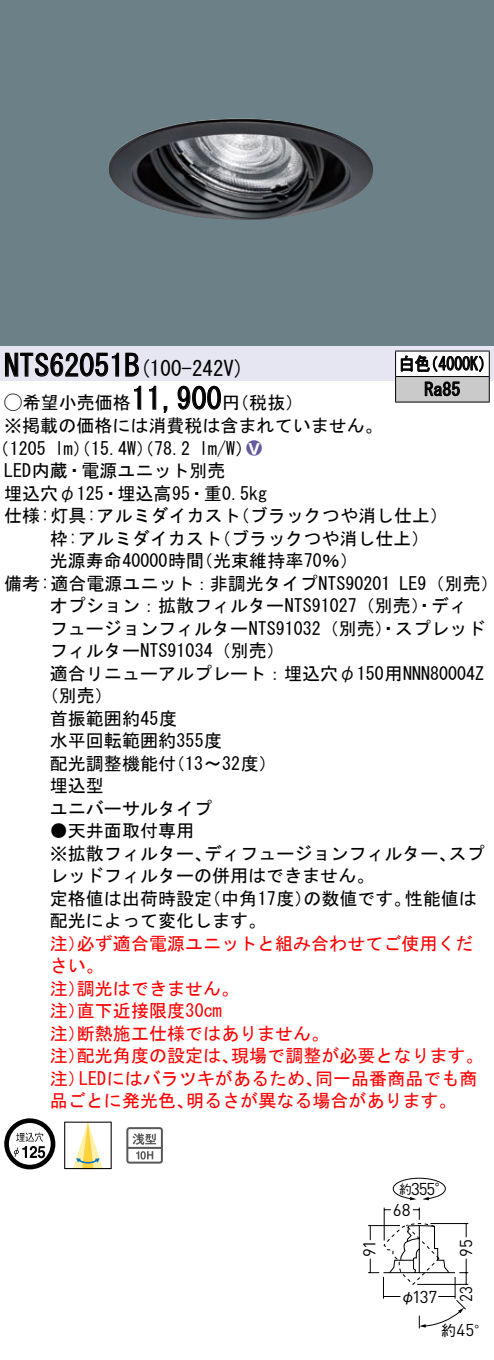
<style>
.page{position:relative;width:494px;height:1360px;background:#fff}
.page>*{position:absolute;margin:0;border:0;box-sizing:border-box;transform-origin:0 0}
.t1{font:30px "MS Gothic";color:#000}
.t2{font:21px "MS Gothic";color:#000}
.t3{font:18px/22.5px "MS Gothic";color:#000}
.t4{font:18px/22.5px "MS Gothic";color:#f00}
.t5{font:18px/25.5px "MS Gothic";color:#000;scale:.88 1}
.t6{font:18px "Ford Classification 1";color:#635aa0}
.t7{font:17.1px "DINOT";letter-spacing:-.01em;color:#000}
.t8{font:17.1px "DINOT";letter-spacing:-.01em;color:#000;scale:.9 1}
.t9{font:15px "Gothic BBB Pro Medium 90 pv RKSJ H";color:#000}
.t10{font:12.6px "Gothic BBB Pro Medium 90 pv RKSJ H";color:#000}
.s1{font-size:30px}
.s2{font-family:"Ford Classification 1"}
.s3{color:#fff}
.s4{font-family:"Gothic BBB Pro Medium 90 pv RKSJ H";font-size:15px}
</style>
<div class="page">
<div style="left:0;top:0;width:493px;height:346px;background:#6c8087"></div>
<img style="left:108px;top:118px;width:265px;height:102px">
<div style="left:0;top:346px;width:493px;height:34px;background:#e6e5f2"></div>
<svg style="left:5px;top:352px;width:114px;height:25px"></svg>
<svg style="left:125px;top:352px;width:14px;height:25px"></svg>
<svg style="left:134px;top:385px;width:7px;height:25px"></svg>
<svg style="left:149px;top:385px;width:7px;height:25px"></svg>
<svg style="left:163px;top:406px;width:5px;height:7px"></svg>
<svg style="left:177px;top:385px;width:44px;height:25px"></svg>
<svg style="left:4px;top:1118px;width:51px;height:51px"></svg>
<svg style="left:64px;top:1121px;width:48px;height:48px"></svg>
<svg style="left:126px;top:1127px;width:37px;height:36px"></svg>
<hr style="left:395px;top:350px;width:94px;height:1px;background:#000">
<hr style="left:395px;top:401px;width:94px;height:1px;background:#000">
<svg style="left:394px;top:351px;width:95px;height:50px;background:#b1b1b1"></svg>
<svg style="left:368px;top:1177px;width:101px;height:152px"></svg>
<h1 class="t1" style="left:4px;top:350px;width:122px">NTS62051</h1>
<p class="t2" style="left:124px;top:358px;width:121px">(<span class="s1">B</span> 100-242 (V</p>
<p class="t5" style="left:424px;top:351px;width:42px;text-indent:-26px">白色<br>Ra85</p>
<p class="t5" style="left:422px;top:351px;width:83px">（4000 (K</p>
<h1 class="t1" style="left:131px;top:383px;width:91px">11,900</h1>
<p class="t3" style="left:4px;top:391px;width:379px"><span class="s2">A</span>希望小売価格<br>※掲載の価格には消費税は含まれていません。</p>
<p class="t6" style="left:246px;top:438px;width:17px">2<span class="s3">8</span></p>
<p class="t3" style="left:222px;top:391px;width:82px">（円税抜(</p>
<p class="t3" style="left:199px;top:437px;width:55px">l m (W/</p>
<p class="t3" style="left:-8px;top:437px;width:56px">（1205</p>
<p class="t3" style="left:4px;top:459px;width:223px">LED内蔵・電源ユニット別売</p>
<p class="t3" style="left:4px;top:482px;width:264px">埋込穴φ125・埋込高95・重0.5kg</p>
<p class="t3" style="left:231px;top:504px;width:218px">（ブラックつや消し仕上(</p>
<p class="t3" style="left:55px;top:437px;width:137px">lm）（15.4 ）（W 78.2</p>
<p class="t3" style="left:213px;top:504px;width:217px;text-indent:-209px">仕様:灯具:アルミダイカスト<br>（ブラックつや消し仕上(</p>
<p class="t3" style="left:195px;top:527px;width:164px;text-indent:-145px">枠:アルミダイカスト<br>（光束維持率70％(</p>
<p class="t3" style="left:50px;top:549px;width:156px">光源寿命40000時間</p>
<p class="t3" style="left:4px;top:572px;width:387px">備考:適合電源ユニット：非調光タイプNTS90201</p>
<p class="t3" style="left:50px;top:594px;width:418px">オプション：拡散フィルターNTS91027（別売）・ディ</p>
<p class="t3" style="left:50px;top:617px;width:436px">フュージョンフィルターNTS91032（別売）・スプレッド</p>
<p class="t3" style="left:50px;top:639px;width:236px">フィルターNTS91034（別売(</p>
<p class="t3" style="left:50px;top:662px;width:435px">適合リニューアルプレート：埋込穴φ150用NNN80004Z</p>
<p class="t3" style="left:41px;top:684px;width:73px">（別売(</p>
<p class="t3" style="left:50px;top:707px;width:129px">首振範囲約45度</p>
<p class="t3" style="left:50px;top:729px;width:174px">水平回転範囲約355度</p>
<p class="t3" style="left:167px;top:752px;width:111px">（13〜32度(</p>
<p class="t3" style="left:399px;top:572px;width:100px">LE （9 別売(</p>
<p class="t3" style="left:50px;top:752px;width:163px">配光調整機能付<br>埋込型<br>ユニバーサルタイプ</p>
<p class="t3" style="left:50px;top:819px;width:145px">●天井面取付専用</p>
<p class="t3" style="left:448px;top:842px;width:37px">スプ</p>
<p class="t3" style="left:204px;top:842px;width:254px">ディフュージョンフィルター、</p>
<p class="t3" style="left:50px;top:842px;width:325px">※拡散フィルター、<br>レッドフィルターの併用はできません。</p>
<p class="t3" style="left:203px;top:887px;width:111px">（中角17度）</p>
<p class="t3" style="left:50px;top:887px;width:217px">定格値は出荷時設定<br>配光によって変化します。</p>
<p class="t4" style="left:77px;top:932px;width:397px">必ず適合電源ユニットと組み合わせてご使用くだ</p>
<p class="t3" style="left:303px;top:887px;width:110px">の数値です。</p>
<p class="t3" style="left:404px;top:887px;width:73px">性能値は</p>
<p class="t4" style="left:50px;top:932px;width:37px">注）</p>
<p class="t4" style="left:50px;top:954px;width:55px">さい。</p>
<p class="t4" style="left:77px;top:977px;width:163px">調光はできません。</p>
<p class="t4" style="left:77px;top:977px;width:146px;text-indent:-27px">注）<br>直下近接限度30cm</p>
<p class="t4" style="left:77px;top:999px;width:253px;text-indent:-27px">注）<br>断熱施工仕様ではありません。</p>
<p class="t4" style="left:50px;top:1022px;width:37px">注）</p>
<p class="t4" style="left:231px;top:1044px;width:254px">現場で調整が必要となります。</p>
<p class="t4" style="left:77px;top:1044px;width:163px">配光角度の設定は、</p>
<p class="t4" style="left:50px;top:1044px;width:37px">注）</p>
<p class="t4" style="left:79px;top:1067px;width:245px">LEDにはバラツキがあるため、</p>
<p class="t4" style="left:315px;top:1067px;width:163px">同一品番商品でも商</p>
<p class="t4" style="left:50px;top:1067px;width:37px">注）</p>
<p class="t4" style="left:50px;top:1089px;width:145px">品ごとに発光色、</p>
<p class="t4" style="left:186px;top:1089px;width:272px">明るさが異なる場合があります。</p>
<p class="t7" style="left:410px;top:1176px;width:40px">355<span class="s4">°</span></p>
<p class="t10" style="left:398px;top:1178px;width:14px">約</p>
<p class="t7" style="left:392px;top:1197px;width:19px">68</p>
<p class="t7" style="left:357px;top:1257px;width:18px;rotate:-90deg">91</p>
<p class="t7" style="left:454px;top:1256px;width:19px;rotate:-90deg">95</p>
<p class="t9" style="left:400px;top:1284px;width:16px">φ</p>
<p class="t8" style="left:454px;top:1301px;width:19px;rotate:-90deg">23</p>
<p class="t7" style="left:412px;top:1284px;width:27px">137</p>
<p class="t9" style="left:440px;top:1318px;width:16px">約</p>
<p class="t7" style="left:456px;top:1318px;width:35px">45<span class="s4">°</span></p>
</div>
